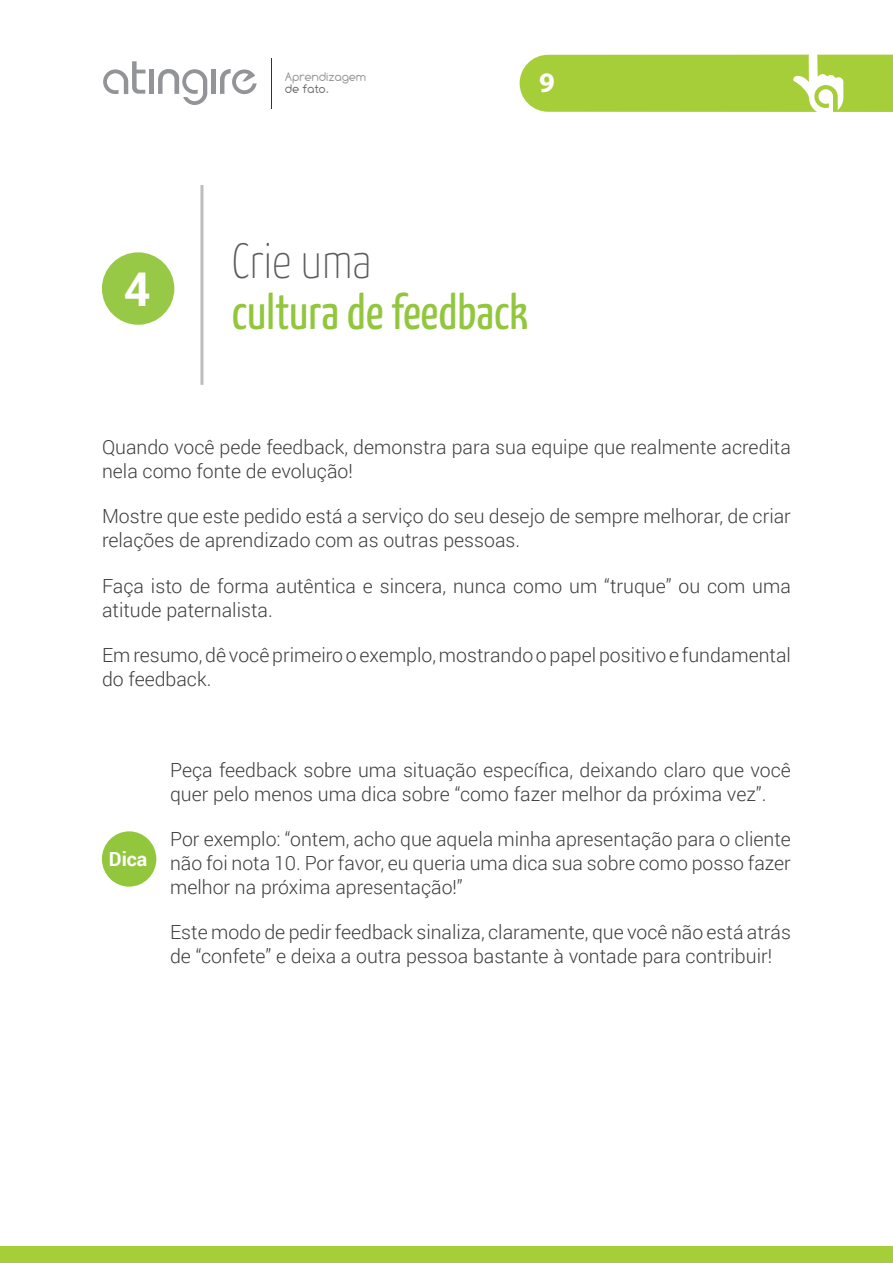
<style>
.page{position:relative;width:893px;height:1263px;background:#fff}
.page>*{position:absolute;margin:0;border:0;box-sizing:border-box;transform-origin:0 0}
.t1{font:49.5px/51px "Yanone Kaffeesatz";color:#92c73d}
.t2{font:700 46.5px "Roboto";color:#fff}
.t3{font:700 28.35px "Myriad Pro";color:#fff}
.corrido{font:300 19.5px/24px "Roboto";color:#3e3e3f}
.corrido-2{font:700 19.5px "Roboto";color:#fff}
.t4{font:12.45px/12.3px "Comfortaa";letter-spacing:-.01em;color:#939598}
.s1{color:#6c6d70}
.s2{font-weight:100;color:#5c5c5f}
</style>
<div class="page">
<div style="left:0;top:1246px;width:893px;height:17px;background:#a6ce39"></div>
<div style="left:149px;top:70px;width:5px;height:24px;background:#929497"></div>
<svg style="left:103px;top:61px;width:43px;height:33px"></svg>
<svg style="left:220px;top:69px;width:37px;height:25px"></svg>
<div style="left:211px;top:70px;width:5px;height:24px;background:#929497"></div>
<svg style="left:158px;top:69px;width:49px;height:36px"></svg>
<hr style="left:271px;top:58px;width:1px;height:50px;background:#323333">
<svg style="left:520px;top:54px;width:373px;height:58px;background:#add24a"></svg>
<div style="left:102px;top:252px;width:72px;height:73px;background:#97c946;border-radius:50%"></div>
<hr style="left:200px;top:185px;width:3px;height:200px;background:#bcbdc0">
<div style="left:102px;top:831px;width:54px;height:56px;background:#92c73d;border-radius:50%"></div>
<h2 class="t2" style="left:124px;top:257px;width:28px">4</h2>
<p class="t4" style="left:285px;top:70px;width:83px">Aprendizagem <span class="s1">de fato</span>.</p>
<h3 class="t3" style="left:539px;top:64px;width:17px">9</h3>
<p class="t1" style="left:232px;top:233px;width:298px"><span class="s2">Crie uma<br></span>cultura de feedback</p>
<p class="corrido" style="left:102px;top:435px;width:690px">Quando você pede feedback, demonstra para sua equipe que realmente acredita nela como fonte de evolução!</p>
<p class="corrido" style="left:102px;top:504px;width:690px">Mostre que este pedido está a serviço do seu desejo de sempre melhorar, de criar relações de aprendizado com as outras pessoas.</p>
<p class="corrido" style="left:102px;top:573px;width:690px">Faça isto de forma autêntica e sincera, nunca como um “truque” ou com uma atitude paternalista.</p>
<p class="corrido" style="left:102px;top:642px;width:690px">Em resumo, dê você primeiro o exemplo, mostrando o papel positivo e fundamental do feedback.</p>
<p class="corrido-2" style="left:109px;top:846px;width:40px">Dica</p>
<p class="corrido" style="left:170px;top:757px;width:622px">Peça feedback sobre uma situação específica, deixando claro que você quer pelo menos uma dica sobre “como fazer melhor da próxima vez”.</p>
<p class="corrido" style="left:170px;top:826px;width:622px;text-align:justify">Por exemplo: “ontem, acho que aquela minha apresentação para o cliente não foi nota 10. Por favor, eu queria uma dica sua sobre como posso fazer melhor na próxima apresentação!”</p>
<p class="corrido" style="left:170px;top:919px;width:622px">Este modo de pedir feedback sinaliza, claramente, que você não está atrás de “confete” e deixa a outra pessoa bastante à vontade para contribuir!</p>
</div>
